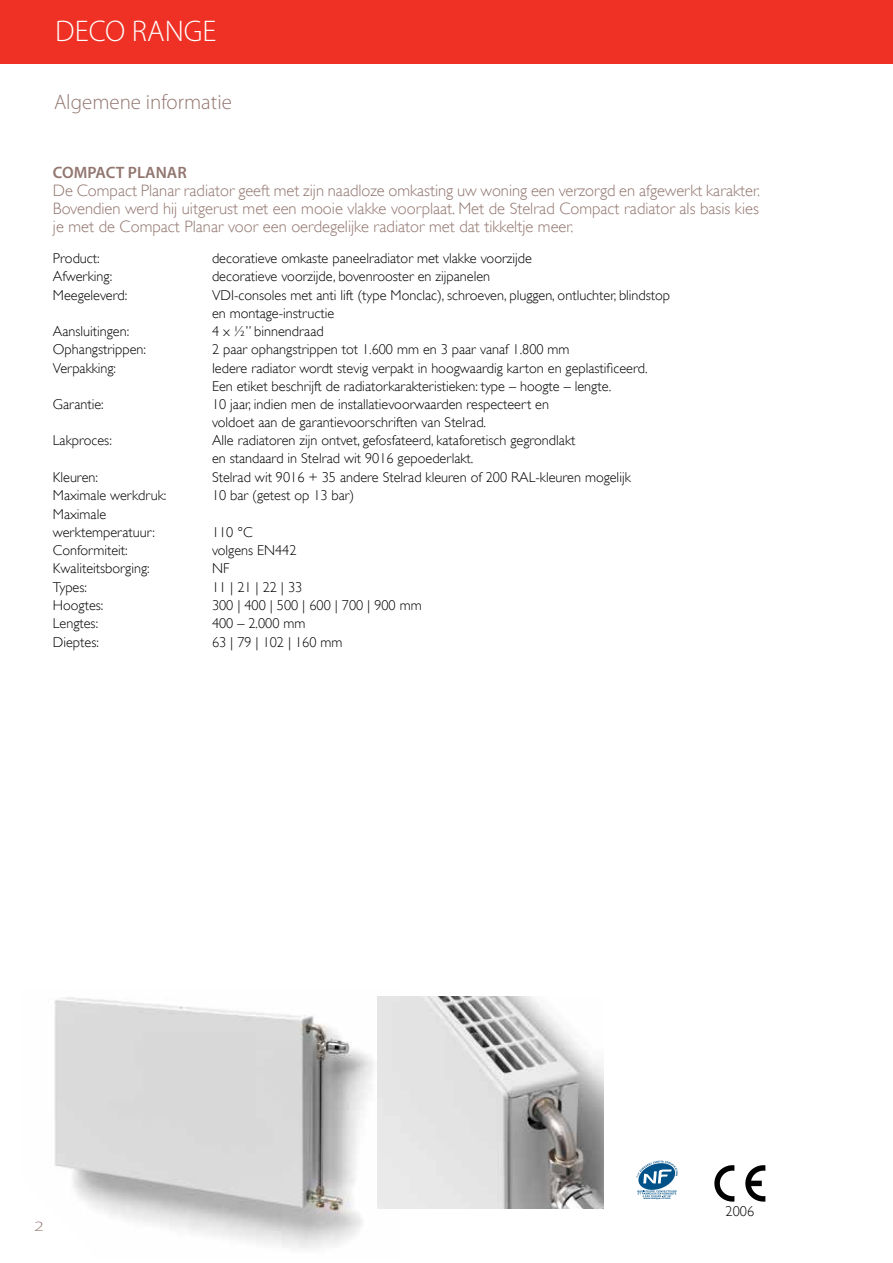
<style>
.page{position:relative;width:893px;height:1263px;background:#fff}
.page>*{position:absolute;margin:0;border:0;box-sizing:border-box;transform-origin:0 0}
.t1{font:300 30px "Myriad Pro";color:#fff}
.t2{font:300 21px "Myriad Pro";color:#92766f}
.t3{font:300 16.5px/18px "Gill Sans";color:#92766f;text-align:justify}
.t4{font:600 16.5px "Myriad Pro";color:#92766f}
.t5{font:300 14.25px/18px "Gill Sans";color:#000}
.t6{font:300 14.25px "Myriad Pro";color:#92766f;scale:1.4 1}
.t7{font:700 2.55px "Synthese";color:#005288}
</style>
<div class="page">
<svg style="left:636px;top:1161px;width:42px;height:36px"></svg>
<svg style="left:745px;top:1165px;width:20px;height:36px"></svg>
<svg style="left:714px;top:1165px;width:20px;height:36px"></svg>
<div style="left:0;top:0;width:893px;height:64px;background:#ee3124"></div>
<img style="left:54px;top:997px;width:346px;height:251px">
<img style="left:377px;top:996px;width:227px;height:212px">
<h1 class="t1" style="left:55px;top:13px;width:163px">DECO RANGE</h1>
<h2 class="t2" style="left:54px;top:90px;width:179px">Algemene informatie</h2>
<p class="t4" style="left:53px;top:162px;width:135px">COMPACT PLANAR</p>
<p class="t3" style="left:53px;top:181px;width:709px">De Compact Planar radiator geeft met zijn naadloze omkasting uw woning een verzorgd en afgewerkt karakter.<br>Bovendien werd hij uitgerust met een mooie vlakke voorplaat. Met de Stelrad Compact radiator als basis kies je met de Compact Planar voor een oerdegelijke radiator met dat tikkeltje meer.</p>
<p class="t5" style="left:53px;top:249px;width:48px">Product:</p>
<p class="t5" style="left:212px;top:249px;width:321px">decoratieve omkaste paneelradiator met vlakke voorzijde</p>
<p class="t5" style="left:53px;top:267px;width:61px">Afwerking:</p>
<p class="t5" style="left:212px;top:267px;width:280px">decoratieve voorzijde, bovenrooster en zijpanelen</p>
<p class="t5" style="left:53px;top:286px;width:76px">Meegeleverd:</p>
<p class="t5" style="left:212px;top:286px;width:460px">VDI-consoles met anti lift (type Monclac), schroeven, pluggen, ontluchter, blindstop en montage-instructie</p>
<p class="t5" style="left:53px;top:322px;width:78px">Aansluitingen:</p>
<p class="t5" style="left:212px;top:322px;width:113px">4 x ½” binnendraad</p>
<p class="t5" style="left:53px;top:341px;width:95px">Ophangstrippen:</p>
<p class="t5" style="left:212px;top:341px;width:359px">2 paar ophangstrippen tot 1.600 mm en 3 paar vanaf 1.800 mm</p>
<p class="t5" style="left:53px;top:359px;width:65px">Verpakking:</p>
<p class="t5" style="left:212px;top:359px;width:437px">Iedere radiator wordt stevig verpakt in hoogwaardig karton en geplastificeerd.<br>Een etiket beschrijft de radiatorkarakteristieken: type – hoogte – lengte.</p>
<p class="t5" style="left:53px;top:395px;width:52px">Garantie:</p>
<p class="t5" style="left:212px;top:395px;width:339px">10 jaar, indien men de installatievoorwaarden respecteert en voldoet aan de garantievoorschriften van Stelrad.</p>
<p class="t5" style="left:53px;top:432px;width:60px">Lakproces:</p>
<p class="t5" style="left:212px;top:432px;width:365px">Alle radiatoren zijn ontvet, gefosfateerd, kataforetisch gegrondlakt en standaard in Stelrad wit 9016 gepoederlakt.</p>
<p class="t5" style="left:53px;top:468px;width:47px">Kleuren:</p>
<p class="t5" style="left:212px;top:468px;width:420px">Stelrad wit 9016 + 35 andere Stelrad kleuren of 200 RAL-kleuren mogelijk</p>
<p class="t5" style="left:53px;top:486px;width:115px">Maximale werkdruk:</p>
<p class="t5" style="left:212px;top:486px;width:144px">10 bar (getest op 13 bar)</p>
<p class="t5" style="left:53px;top:505px;width:104px">Maximale werktemperatuur:</p>
<p class="t5" style="left:212px;top:523px;width:42px">110 °C</p>
<p class="t5" style="left:53px;top:541px;width:76px">Conformiteit:</p>
<p class="t5" style="left:212px;top:541px;width:86px">volgens EN442</p>
<p class="t5" style="left:53px;top:559px;width:98px">Kwaliteitsborging:</p>
<p class="t5" style="left:212px;top:559px;width:19px">NF</p>
<p class="t5" style="left:53px;top:578px;width:36px">Types:</p>
<p class="t5" style="left:212px;top:578px;width:92px">11 | 21 | 22 | 33</p>
<p class="t5" style="left:53px;top:596px;width:52px">Hoogtes:</p>
<p class="t5" style="left:212px;top:596px;width:211px">300 | 400 | 500 | 600 | 700 | 900 mm</p>
<p class="t5" style="left:53px;top:614px;width:47px">Lengtes:</p>
<p class="t5" style="left:212px;top:614px;width:95px">400 – 2.000 mm</p>
<p class="t5" style="left:53px;top:633px;width:48px">Dieptes:</p>
<p class="t5" style="left:212px;top:633px;width:132px">63 | 79 | 102 | 160 mm</p>
<p class="t6" style="left:34px;top:1218px;width:8px">2</p>
<p class="t7" style="left:643px;top:1196px;width:29px">www.marque-nf.com</p>
<p class="t5" style="left:726px;top:1202px;width:30px">2006</p>
</div>
